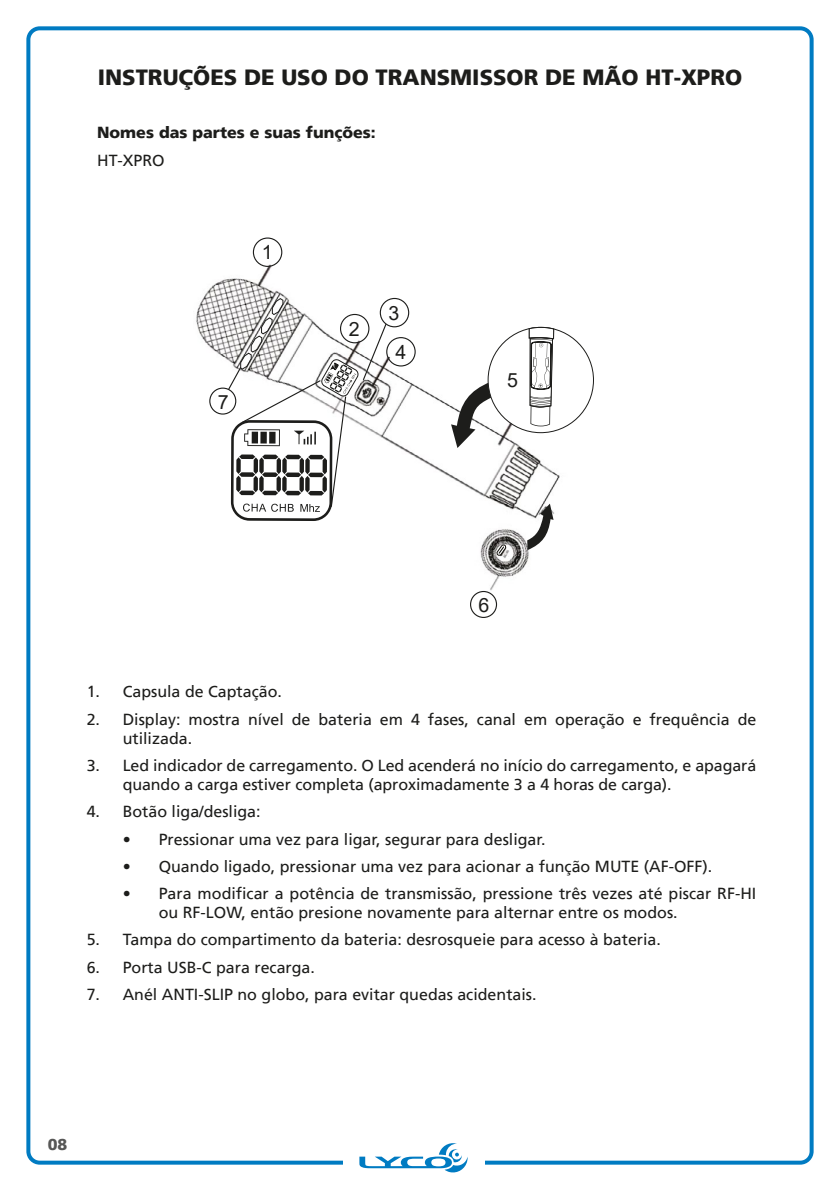
<style>
.page{position:relative;width:840px;height:1191px;background:#fff}
.page>*{position:absolute;margin:0;border:0;box-sizing:border-box;transform-origin:0 0}
.t1{font:900 22px "Frutiger LT";color:#1d1d1b}
.t2{font:19.6px "Arial";color:#1d1d1b}
.t3{font:16px/19.2px "Frutiger LT";color:#1d1d1b}
.t4{font:900 16px "Frutiger LT";color:#1d1d1b}
.t5{font:900 16px "Frutiger LT";color:#575756}
</style>
<div class="page">
<div style="left:26px;top:26px;width:787px;height:1138px;border:4px solid #007bc2;border-radius:11px"></div>
<div style="left:343px;top:1140px;width:141px;height:34px;background:#fff"></div>
<svg style="left:359px;top:1143px;width:108px;height:30px"></svg>
<img style="left:196px;top:239px;width:398px;height:362px">
<svg style="left:451px;top:382px;width:40px;height:66px"></svg>
<div style="left:253px;top:237px;width:29px;height:30px;border:1px solid #1d1d1b;border-radius:50%"></div>
<div style="left:386px;top:337px;width:29px;height:29px;border:1px solid #1d1d1b;border-radius:50%"></div>
<div style="left:469px;top:591px;width:28px;height:27px;border:1px solid #1d1d1b;border-radius:50%"></div>
<div style="left:487px;top:327px;width:106px;height:106px;background:#fff;border-radius:50%"></div>
<svg style="left:528px;top:301px;width:26px;height:125px"></svg>
<svg style="left:527px;top:503px;width:26px;height:47px"></svg>
<div style="left:379px;top:298px;width:30px;height:29px;border:1px solid #1d1d1b;border-radius:50%"></div>
<div style="left:209px;top:387px;width:27px;height:27px;border:1px solid #1d1d1b;border-radius:50%"></div>
<svg style="left:227px;top:298px;width:160px;height:223px"></svg>
<svg style="left:496px;top:544px;width:10px;height:12px"></svg>
<h1 class="t1" style="left:98px;top:64px;width:645px">INSTRUÇÕES DE USO DO TRANSMISSOR DE MÃO HT-XPRO</h1>
<p class="t4" style="left:97px;top:122px;width:280px">Nomes das partes e suas funções:</p>
<p class="t3" style="left:97px;top:151px;width:69px">HT-XPRO</p>
<p class="t2" style="left:261px;top:239px;width:12px">1</p>
<p class="t2" style="left:218px;top:388px;width:12px">7</p>
<p class="t2" style="left:348px;top:315px;width:12px">2</p>
<p class="t2" style="left:388px;top:299px;width:12px">3</p>
<p class="t2" style="left:395px;top:338px;width:12px">4</p>
<p class="t2" style="left:506px;top:366px;width:12px">5</p>
<p class="t2" style="left:478px;top:592px;width:12px">6</p>
<p class="t3" style="left:87px;top:682px;width:197px">1. Capsula de Captação.</p>
<p class="t3" style="left:123px;top:709px;width:634px;text-indent:-36px">2. Display: mostra nível de bateria em 4 fases, canal em operação e frequência de utilizada.</p>
<p class="t3" style="left:123px;top:756px;width:634px;text-indent:-36px">3. Led indicador de carregamento. O Led acenderá no início do carregamento, e apagará quando a carga estiver completa (aproximadamente 3 a 4 horas de carga).</p>
<p class="t3" style="left:87px;top:802px;width:175px">4. Botão liga/desliga:</p>
<p class="t3" style="left:123px;top:829px;width:424px">• Pressionar uma vez para ligar, segurar para desligar.</p>
<p class="t3" style="left:123px;top:856px;width:590px">• Quando ligado, pressionar uma vez para acionar a função MUTE (AF-OFF).</p>
<p class="t3" style="left:159px;top:884px;width:598px;text-indent:-36px">• Para modificar a potência de transmissão, pressione três vezes até piscar RF-HI ou RF-LOW, então presione novamente para alternar entre os modos.</p>
<p class="t3" style="left:87px;top:930px;width:575px">5. Tampa do compartimento da bateria: desrosqueie para acesso à bateria.</p>
<p class="t3" style="left:87px;top:957px;width:230px">6. Porta USB-C para recarga.</p>
<p class="t3" style="left:87px;top:984px;width:451px">7. Anél ANTI-SLIP no globo, para evitar quedas acidentais.</p>
<p class="t5" style="left:48px;top:1135px;width:21px">08</p>
</div>
